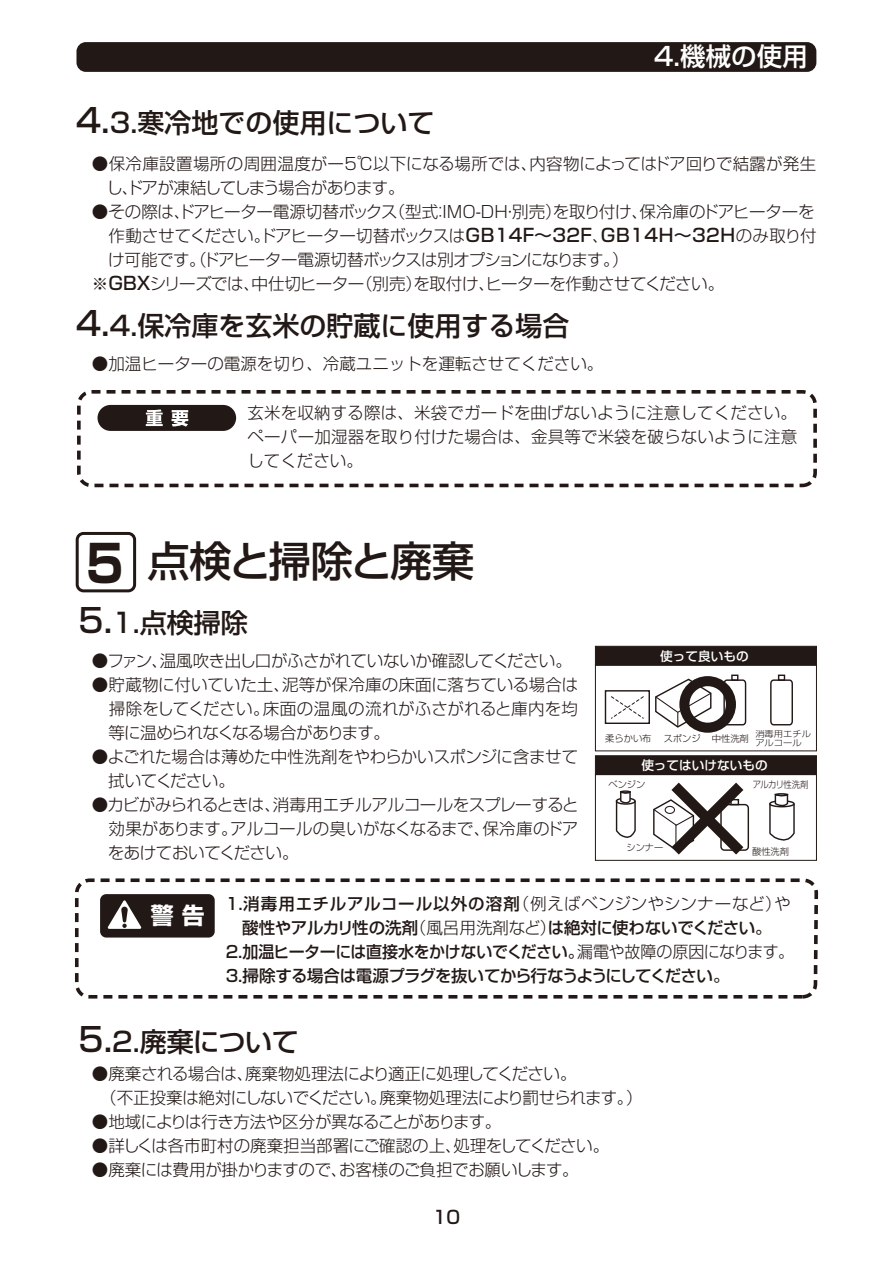
<style>
.page{position:relative;width:893px;height:1263px;background:#fff}
.page>*{position:absolute;margin:0;border:0;box-sizing:border-box;transform-origin:0 0}
.t1{font:500 42px "Shin Go Pr 5";letter-spacing:-.055em;color:#221815}
.t2{font:500 27px "Shin Go Pr 5";color:#221815}
.t3{font:500 25.5px "Shin Go Pr 5";color:#fff}
.t4{font:700 22.8px "Shin Go Pr 5";color:#fff}
.t5{font:500 18px "Shin Go Pr 5";color:#221815}
.t6{font:300 16.5px/24px "Shin Go Pr 5";letter-spacing:-.02em;color:#221815;text-align:justify}
.t7{font:500 16.5px "Shin Go Pr 5";letter-spacing:-.025em;color:#221815}
.t8{font:300 16.5px "Shin Go Pr 5";letter-spacing:-.05em;color:#221815}
.t9{font:500 16.5px "Shin Go Pr 5";letter-spacing:.06em;color:#221815}
.t10{font:300 16.5px "Shin Go Pr 5";color:#221815}
.t11{font:500 12.6px "Shin Go Pr 5";color:#fff}
.t12{font:300 9.3px "Shin Go Pr 5";color:#221815}
.t13{font:300 9.3px "Shin Go Pr 5";letter-spacing:-.08em;color:#221815;scale:.9 1}
.t14{font:300 8.4px "Shin Go Pr 5";color:#221815;scale:1.11 1}
.s1{font-size:33px}
.s2{font-weight:500;font-size:18px}
.s3{font-weight:700;font-size:51px}
.s4{font-weight:300}
</style>
<div class="page">
<div style="left:76px;top:42px;width:740px;height:30px;background:#221815;border-radius:9px"></div>
<div style="left:76px;top:532px;width:60px;height:60px;border:3px solid #221815;border-radius:6px"></div>
<div style="left:77px;top:390px;width:740px;height:97px;border:4px dashed #221815;border-radius:13px"></div>
<div style="left:98px;top:405px;width:138px;height:26px;background:#221815;border-radius:13px"></div>
<svg style="left:146px;top:409px;width:17px;height:17px"></svg>
<svg style="left:172px;top:410px;width:16px;height:17px"></svg>
<svg style="left:75px;top:878px;width:744px;height:121px"></svg>
<div style="left:100px;top:894px;width:115px;height:43px;background:#221815;border-radius:6px"></div>
<svg style="left:108px;top:900px;width:33px;height:29px"></svg>
<div style="left:595px;top:646px;width:222px;height:19px;background:#221815;border:1px solid #221815"></div>
<div style="left:595px;top:665px;width:222px;height:86px;border:1px solid #221815"></div>
<div style="left:595px;top:755px;width:222px;height:20px;background:#221815;border:1px solid #221815"></div>
<div style="left:595px;top:774px;width:222px;height:87px;border:1px solid #221815"></div>
<div style="left:605px;top:690px;width:45px;height:34px;background:#fff;border:1px solid #221815"></div>
<svg style="left:611px;top:696px;width:33px;height:23px"></svg>
<div style="left:723px;top:679px;width:23px;height:46px;border:1px solid #221815;border-radius:3px"></div>
<div style="left:731px;top:674px;width:7px;height:7px;border:1px solid #221815"></div>
<div style="left:770px;top:679px;width:23px;height:46px;border:1px solid #221815;border-radius:3px"></div>
<div style="left:778px;top:674px;width:7px;height:7px;border:1px solid #221815"></div>
<svg style="left:615px;top:790px;width:21px;height:48px"></svg>
<svg style="left:769px;top:793px;width:26px;height:48px"></svg>
<div style="left:720px;top:804px;width:29px;height:47px;border:1px solid #221815;border-radius:4px"></div>
<svg style="left:653px;top:783px;width:90px;height:71px"></svg>
<svg style="left:655px;top:676px;width:81px;height:57px"></svg>
<h3 class="t3" style="left:654px;top:36px;width:155px">4.機械の使用</h3>
<h2 class="t2" style="left:76px;top:101px;width:360px"><span class="s1">4.</span>3.寒冷地での使用について</h2>
<p class="t6" style="left:92px;top:150px;width:726px">●保冷庫設置場所の周囲温度がー5℃以下になる場所では、内容物によってはドア回りで結露が発生　し、ドアが凍結してしまう場合があります。</p>
<p class="t6" style="left:92px;top:198px;width:724px">●その際は、ドアヒーター電源切替ボックス（型式：IMO-DH・別売）を取り付け、保冷庫のドアヒーターを</p>
<p class="t6" style="left:109px;top:222px;width:709px">作動させてください。ドアヒーター切替ボックスは<span class="s2">GB14F～32F</span>、<span class="s2">GB14H～32H</span>のみ取り付</p>
<p class="t8" style="left:108px;top:246px;width:522px">け可能です。（ドアヒーター電源切替ボックスは別オプションになります。）</p>
<p class="t6" style="left:92px;top:270px;width:634px">※<span class="s2">GBX</span>シリーズでは、中仕切ヒーター（別売）を取付け、ヒーターを作動させてください。</p>
<h2 class="t2" style="left:76px;top:304px;width:495px"><span class="s1">4.</span>4.保冷庫を玄米の貯蔵に使用する場合</h2>
<p class="t10" style="left:92px;top:350px;width:513px">●加温ヒーターの電源を切り、冷蔵ユニットを運転させてください。</p>
<p class="t6" style="left:247px;top:399px;width:551px">玄米を収納する際は、米袋でガードを曲げないように注意してください。ペーパー加湿器を取り付けた場合は、金具等で米袋を破らないように注意してください。</p>
<h1 class="t1" style="left:86px;top:526px;width:389px"><span class="s3">5</span> 点検と掃除と廃棄</h1>
<h2 class="t2" style="left:79px;top:600px;width:171px"><span class="s1">5.</span>1.点検掃除</h2>
<p class="t6" style="left:92px;top:647px;width:482px">●ファン、温風吹き出し口がふさがれていないか確認してください。</p>
<p class="t6" style="left:92px;top:671px;width:488px">●貯蔵物に付いていた土、泥等が保冷庫の床面に落ちている場合は　掃除をしてください。床面の温風の流れがふさがれると庫内を均　等に温められなくなる場合があります。</p>
<p class="t6" style="left:92px;top:743px;width:488px">●よごれた場合は薄めた中性洗剤をやわらかいスポンジに含ませて　拭いてください。</p>
<p class="t6" style="left:92px;top:791px;width:489px">●カビがみられるときは、消毒用エチルアルコールをスプレーすると　効果があります。アルコールの臭いがなくなるまで、保冷庫のドア　をあけておいてください。</p>
<p class="t11" style="left:660px;top:645px;width:90px">使って良いもの</p>
<p class="t14" style="left:755px;top:726px;width:52px">消毒用エチル</p>
<p class="t12" style="left:664px;top:731px;width:39px">スポンジ</p>
<p class="t14" style="left:755px;top:736px;width:43px">アルコール</p>
<p class="t12" style="left:605px;top:731px;width:48px">柔らかい布</p>
<p class="t12" style="left:712px;top:731px;width:39px">中性洗剤</p>
<p class="t11" style="left:641px;top:755px;width:128px">使ってはいけないもの</p>
<p class="t12" style="left:608px;top:777px;width:39px">ベンジン</p>
<p class="t13" style="left:753px;top:777px;width:63px">アルカリ性洗剤</p>
<p class="t12" style="left:626px;top:840px;width:39px">シンナー</p>
<p class="t12" style="left:752px;top:844px;width:39px">酸性洗剤</p>
<h3 class="t4" style="left:151px;top:897px;width:55px">警告</h3>
<p class="t9" style="left:226px;top:890px;width:566px">1.消毒用エチルアルコール以外の溶剤<span class="s4">（例えばベンジンやシンナーなど）や</span></p>
<p class="t7" style="left:242px;top:914px;width:531px">酸性やアルカリ性の洗剤<span class="s4">（風呂用洗剤など）</span>は絶対に使わないでください。</p>
<p class="t7" style="left:226px;top:938px;width:570px">2.加温ヒーターには直接水をかけないでください。<span class="s4">漏電や故障の原因になります。</span></p>
<p class="t7" style="left:226px;top:962px;width:505px">3.掃除する場合は電源プラグを抜いてから行なうようにしてください。</p>
<h2 class="t2" style="left:79px;top:1019px;width:222px"><span class="s1">5.</span>2.廃棄について</h2>
<p class="t6" style="left:92px;top:1060px;width:552px">●廃棄される場合は、廃棄物処理法により適正に処理してください。<br>　（不正投棄は絶対にしないでください。廃棄物処理法により罰せられます。）</p>
<p class="t6" style="left:92px;top:1108px;width:411px">●地域によりは行き方法や区分が異なることがあります。</p>
<p class="t6" style="left:92px;top:1132px;width:519px">●詳しくは各市町村の廃棄担当部署にご確認の上、処理をしてください。</p>
<p class="t6" style="left:92px;top:1156px;width:488px">●廃棄には費用が掛かりますので、お客様のご負担でお願いします。</p>
<p class="t5" style="left:433px;top:1202px;width:29px">10</p>
</div>
